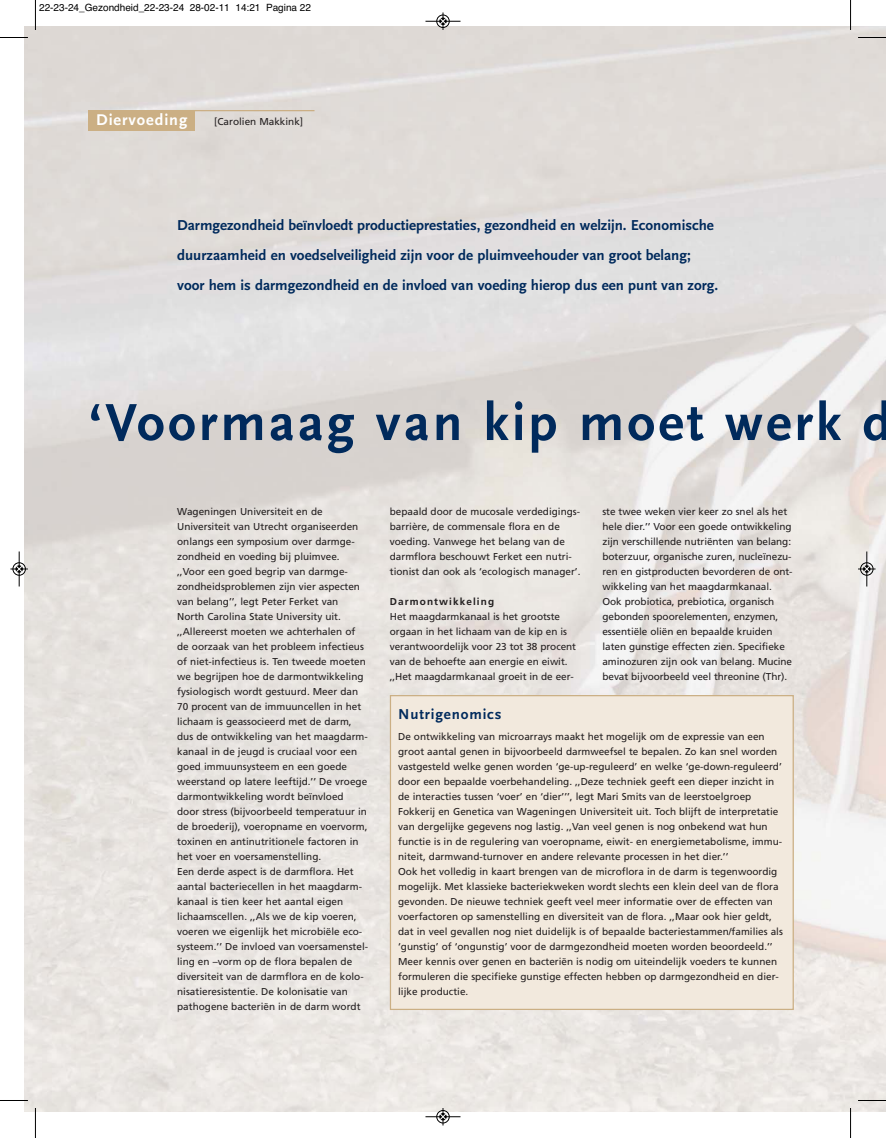
<style>
.page{position:relative;width:886px;height:1138px;background:#fff}
.page>*{position:absolute;margin:0;border:0;box-sizing:border-box;transform-origin:0 0}
.t1{font:700 54.38px "Scala Sans";letter-spacing:.055em;color:#002a5c}
.t2{font:700 16.25px "Scala Sans";letter-spacing:.055em;color:#fff}
.t3{font:700 15px/30px "Scala Sans";color:#002a5c}
.t4{font:700 15px "Scala Sans";letter-spacing:.055em;color:#002a5c}
.t5{font:10px/15px "Frutiger";color:#231f20}
.t6{font:10px "Helvetica";color:#000}
.s1{font-weight:700}
</style>
<div class="page">
<img style="left:25px;top:27px;width:861px;height:1084px">
<div style="left:89px;top:111px;width:106px;height:20px;background:#cbaf84"></div>
<hr style="left:89px;top:110px;width:225px;height:1px;background:#cbaf84">
<div style="left:391px;top:696px;width:401px;height:313px;background:#f2e9dd"></div>
<div style="left:390px;top:695px;width:404px;height:315px;border:1px solid #cbaf84"></div>
<hr style="left:35px;top:0;width:1px;height:30px;background:#000">
<svg style="left:0;top:37px;width:28px;height:1px"></svg>
<hr style="left:850px;top:0;width:1px;height:30px;background:#000">
<svg style="left:858px;top:37px;width:28px;height:1px"></svg>
<hr style="left:35px;top:1108px;width:1px;height:30px;background:#000">
<svg style="left:0;top:1100px;width:28px;height:1px"></svg>
<hr style="left:850px;top:1108px;width:1px;height:30px;background:#000">
<svg style="left:858px;top:1100px;width:28px;height:1px"></svg>
<div style="left:436px;top:15px;width:14px;height:13px;border:1px solid #fff;border-radius:50%"></div>
<hr style="left:425px;top:21px;width:35px;height:1px;background:#000">
<div style="left:437px;top:15px;width:12px;height:13px;border:1px solid #000;border-radius:50%"></div>
<svg style="left:440px;top:12px;width:6px;height:18px"></svg>
<div style="left:436px;top:1110px;width:14px;height:13px;border:1px solid #fff;border-radius:50%"></div>
<hr style="left:425px;top:1117px;width:35px;height:1px;background:#000">
<div style="left:437px;top:1110px;width:12px;height:13px;border:1px solid #000;border-radius:50%"></div>
<svg style="left:440px;top:1108px;width:6px;height:17px"></svg>
<div style="left:13px;top:562px;width:13px;height:14px;border:1px solid #fff;border-radius:50%"></div>
<hr style="left:19px;top:551px;width:1px;height:35px;background:#000">
<div style="left:13px;top:563px;width:13px;height:12px;border:1px solid #000;border-radius:50%"></div>
<svg style="left:10px;top:566px;width:18px;height:6px"></svg>
<div style="left:860px;top:562px;width:13px;height:14px;border:1px solid #fff;border-radius:50%"></div>
<hr style="left:866px;top:551px;width:1px;height:35px;background:#000">
<div style="left:860px;top:563px;width:13px;height:12px;border:1px solid #000;border-radius:50%"></div>
<svg style="left:858px;top:566px;width:17px;height:6px"></svg>
<p class="t6" style="left:39px;top:4px;width:273px">22-23-24_Gezondheid_22-23-24 28-02-11 14:21 Pagina 22</p>
<p class="t2" style="left:96px;top:113px;width:93px">Diervoeding</p>
<p class="t5" style="left:214px;top:115px;width:91px">[Carolien Makkink]</p>
<p class="t3" style="left:177px;top:211px;width:542px">Darmgezondheid beïnvloedt productieprestaties, gezondheid en welzijn. Economische duurzaamheid en voedselveiligheid zijn voor de pluimveehouder van groot belang; voor hem is darmgezondheid en de invloed van voeding hierop dus een punt van zorg.</p>
<p class="t1" style="left:89px;top:401px;width:804px">‘Voormaag van kip moet werk d</p>
<p class="t5" style="left:177px;top:505px;width:192px">Wageningen Universiteit en de Universiteit van Utrecht organiseerden onlangs een symposium over darmge&shy;zondheid en voeding bij pluimvee. ,,Voor een goed begrip van darmge&shy;zondheidsproblemen zijn vier aspecten van belang’’, legt Peter Ferket van<br>North Carolina State University uit. ,,Allereerst moeten we achterhalen of de oorzaak van het probleem infectieus of niet-infectieus is. Ten tweede moeten we begrijpen hoe de darmontwikkeling fysiologisch wordt gestuurd. Meer dan 70 procent van de immuuncellen in het lichaam is geassocieerd met de darm, dus de ontwikkeling van het maagdarm&shy;kanaal in de jeugd is cruciaal voor een goed immuunsysteem en een goede weerstand op latere leeftijd.’’ De vroege darmontwikkeling wordt beïnvloed door stress (bijvoorbeeld temperatuur in de broederij), voeropname en voervorm, toxinen en antinutritionele factoren in het voer en voersamenstelling.<br>Een derde aspect is de darmflora. Het aantal bacteriecellen in het maagdarm&shy;kanaal is tien keer het aantal eigen lichaamscellen. ,,Als we de kip voeren, voeren we eigenlijk het microbiële eco&shy;systeem.’’ De invloed van voersamenstel&shy;ling en –vorm op de flora bepalen de diversiteit van de darmflora en de kolo&shy;nisatieresistentie. De kolonisatie van pathogene bacteriën in de darm wordt</p>
<p class="t5" style="left:390px;top:505px;width:192px">bepaald door de mucosale verdedigings&shy;barrière, de commensale flora en de voeding. Vanwege het belang van de darmflora beschouwt Ferket een nutri&shy;tionist dan ook als ‘ecologisch manager’.</p>
<p class="t5" style="left:602px;top:505px;width:192px">ste twee weken vier keer zo snel als het hele dier.’’ Voor een goede ontwikkeling zijn verschillende nutriënten van belang: boterzuur, organische zuren, nucleïnezu&shy;ren en gistproducten bevorderen de ont&shy;wikkeling van het maagdarmkanaal.<br>Ook probiotica, prebiotica, organisch gebonden spoorelementen, enzymen, essentiële oliën en bepaalde kruiden laten gunstige effecten zien. Specifieke aminozuren zijn ook van belang. Mucine bevat bijvoorbeeld veel threonine (Thr).</p>
<p class="t5" style="left:390px;top:595px;width:188px"><span class="s1">Darmontwikkeling<br></span>Het maagdarmkanaal is het grootste orgaan in het lichaam van de kip en is verantwoordelijk voor 23 tot 38 procent van de behoefte aan energie en eiwit. ,,Het maagdarmkanaal groeit in de eer-</p>
<p class="t4" style="left:398px;top:708px;width:105px">Nutrigenomics</p>
<p class="t5" style="left:398px;top:730px;width:386px">De ontwikkeling van microarrays maakt het mogelijk om de expressie van een groot aantal genen in bijvoorbeeld darmweefsel te bepalen. Zo kan snel worden vastgesteld welke genen worden ‘ge-up-reguleerd’ en welke ‘ge-down-reguleerd’ door een bepaalde voerbehandeling. ,,Deze techniek geeft een dieper inzicht in de interacties tussen ‘voer’ en ‘dier’’’, legt Mari Smits van de leerstoelgroep Fokkerij en Genetica van Wageningen Universiteit uit. Toch blijft de interpretatie van dergelijke gegevens nog lastig. ,,Van veel genen is nog onbekend wat hun functie is in de regulering van voeropname, eiwit- en energiemetabolisme, immu&shy;niteit, darmwand-turnover en andere relevante processen in het dier.’’<br>Ook het volledig in kaart brengen van de microflora in de darm is tegenwoordig mogelijk. Met klassieke bacteriekweken wordt slechts een klein deel van de flora gevonden. De nieuwe techniek geeft veel meer informatie over de effecten van voerfactoren op samenstelling en diversiteit van de flora. ,,Maar ook hier geldt, dat in veel gevallen nog niet duidelijk is of bepaalde bacteriestammen/families als ‘gunstig’ of ‘ongunstig’ voor de darmgezondheid moeten worden beoordeeld.’’ Meer kennis over genen en bacteriën is nodig om uiteindelijk voeders te kunnen formuleren die specifieke gunstige effecten hebben op darmgezondheid en dier&shy;lijke productie.</p>
</div>
